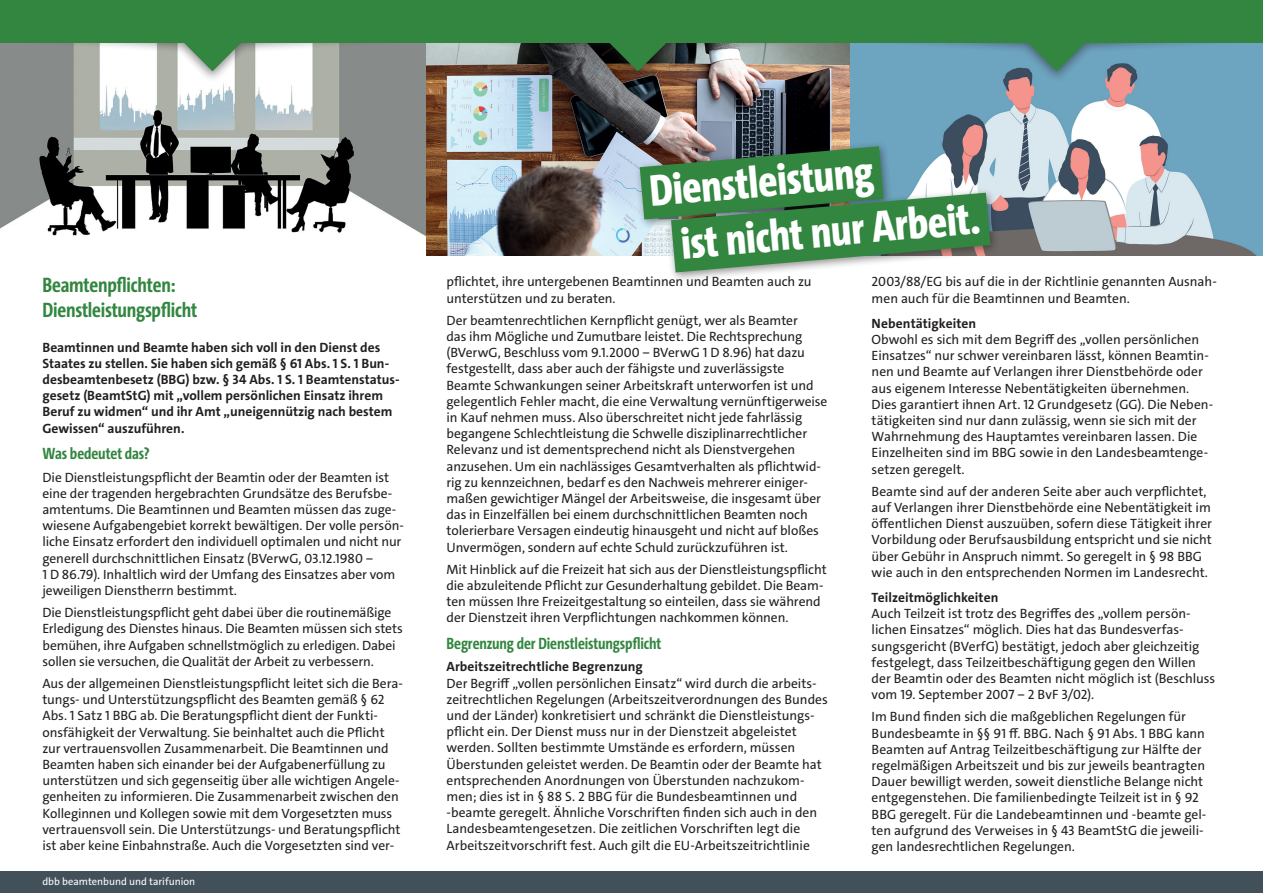
<style>
.page{position:relative;width:1263px;height:893px;background:#fff}
.page>*{position:absolute;margin:0;border:0;box-sizing:border-box;transform-origin:0 0}
.t1{font:800 45px/55.5px "The Sans Cd LF8";color:#fff}
.t2{font:700 21px/25.2px "The Sans Cd LF7";letter-spacing:-.01em;color:#32863f}
.t3{font:700 16.5px "The Sans Cd LF7";letter-spacing:-.005em;color:#32863f}
.t4{font:13.5px/16.2px "The Sans C4 s";letter-spacing:-.005em;color:#231f20}
.t5{font:700 13.5px/16.2px "The Sans C4 s";color:#231f20}
.t6{font:10.5px "The Sans C4 s";color:#fff}
</style>
<div class="page">
<img style="left:425px;top:42px;width:425px;height:213px">
<svg style="left:0;top:42px;width:425px;height:194px"></svg>
<div style="left:6px;top:0;width:413px;height:83px;background:#231f20;opacity:.5"></div>
<svg style="left:15px;top:42px;width:395px;height:29px"></svg>
<div style="left:0;top:872px;width:1263px;height:21px;background:#425159"></div>
<svg style="left:850px;top:83px;width:413px;height:172px;background:#9cb3c2"></svg>
<div style="left:850px;top:0;width:413px;height:83px;background:#231f20;opacity:.5"></div>
<svg style="left:859px;top:42px;width:395px;height:29px;background:#649cac"></svg>
<div style="left:431px;top:0;width:413px;height:83px;background:#231f20;opacity:.5"></div>
<img style="left:440px;top:42px;width:395px;height:29px">
<div style="left:0;top:0;width:1263px;height:42px;background:#32863f"></div>
<img style="left:585px;top:116px;width:353px;height:134px">
<svg style="left:616px;top:162px;width:429px;height:118px"></svg>
<h2 class="t2" style="left:43px;top:272px;width:156px">Beamtenpflichten:<br>Dienstleistungspflicht</h2>
<p class="t5" style="left:42px;top:339px;width:359px">Beamtinnen und Beamte haben sich voll in den Dienst des Staates zu stellen. Sie haben sich gemäß § 61 Abs. 1 S. 1 Bun&shy;desbeamtenbesetz (BBG) bzw. § 34 Abs. 1 S. 1 Beamtenstatus&shy;gesetz (BeamtStG) mit „vollem persönlichen Einsatz ihrem Beruf zu widmen“ und ihr Amt „uneigennützig nach bestem Gewissen“ auszuführen.</p>
<p class="t3" style="left:42px;top:443px;width:109px">Was bedeutet das?</p>
<p class="t4" style="left:42px;top:469px;width:363px">Die Dienstleistungspflicht der Beamtin oder der Beamten ist eine der tragenden hergebrachten Grundsätze des Berufsbe&shy;amtentums. Die Beamtinnen und Beamten müssen das zuge&shy;wiesene Aufgabengebiet korrekt bewältigen. Der volle persön&shy;liche Einsatz erfordert den individuell optimalen und nicht nur generell durchschnittlichen Einsatz (BVerwG, 03.12.1980 −<br>1 D 86.79). Inhaltlich wird der Umfang des Einsatzes aber vom jeweiligen Dienstherrn bestimmt.</p>
<p class="t4" style="left:42px;top:605px;width:362px">Die Dienstleistungspflicht geht dabei über die routinemäßige Erledigung des Dienstes hinaus. Die Beamten müssen sich stets bemühen, ihre Aufgaben schnellstmöglich zu erledigen. Dabei sollen sie versuchen, die Qualität der Arbeit zu verbessern.</p>
<p class="t4" style="left:42px;top:675px;width:362px">Aus der allgemeinen Dienstleistungspflicht leitet sich die Bera&shy;tungs- und Unterstützungspflicht des Beamten gemäß § 62<br>Abs. 1 Satz 1 BBG ab. Die Beratungspflicht dient der Funkti&shy;onsfähigkeit der Verwaltung. Sie beinhaltet auch die Pflicht zur vertrauensvollen Zusammenarbeit. Die Beamtinnen und Beamten haben sich einander bei der Aufgabenerfüllung zu unterstützen und sich gegenseitig über alle wichtigen Angele&shy;genheiten zu informieren. Die Zusammenarbeit zwischen den Kolleginnen und Kollegen sowie mit dem Vorgesetzten muss vertrauensvoll sein. Die Unterstützungs- und Beratungspflicht ist aber keine Einbahnstraße. Auch die Vorgesetzten sind ver-</p>
<p class="t6" style="left:43px;top:875px;width:154px">dbb beamtenbund und tarifunion</p>
<h1 class="t1" style="left:674px;top:160px;width:302px;text-indent:-27px;rotate:-5deg">Dienstleistung<br>ist nicht nur Arbeit.</h1>
<p class="t4" style="left:446px;top:274px;width:367px">pflichtet, ihre untergebenen Beamtinnen und Beamten auch zu unterstützen und zu beraten.</p>
<p class="t4" style="left:446px;top:312px;width:382px">Der beamtenrechtlichen Kernpflicht genügt, wer als Beamter<br>das ihm Mögliche und Zumutbare leistet. Die Rechtsprechung (BVerwG, Beschluss vom 9.1.2000 − BVerwG 1 D 8.96) hat dazu festgestellt, dass aber auch der fähigste und zuverlässigste Beamte Schwankungen seiner Arbeitskraft unterworfen ist und gelegentlich Fehler macht, die eine Verwaltung vernünftigerweise in Kauf nehmen muss. Also überschreitet nicht jede fahrlässig begangene Schlechtleistung die Schwelle disziplinarrechtlicher Relevanz und ist dementsprechend nicht als Dienstvergehen anzusehen. Um ein nachlässiges Gesamtverhalten als pflichtwid&shy;rig zu kennzeichnen, bedarf es den Nachweis mehrerer einiger&shy;maßen gewichtiger Mängel der Arbeitsweise, die insgesamt über das in Einzelfällen bei einem durchschnittlichen Beamten noch tolerierbare Versagen eindeutig hinausgeht und nicht auf bloßes Unvermögen, sondern auf echte Schuld zurückzuführen ist.</p>
<p class="t4" style="left:446px;top:561px;width:382px">Mit Hinblick auf die Freizeit hat sich aus der Dienstleistungspflicht die abzuleitende Pflicht zur Gesunderhaltung gebildet. Die Beam&shy;ten müssen Ihre Freizeitgestaltung so einteilen, dass sie während der Dienstzeit ihren Verpflichtungen nachkommen können.</p>
<p class="t3" style="left:446px;top:633px;width:216px">Begrenzung der Dienstleistungspflicht</p>
<p class="t5" style="left:446px;top:659px;width:198px">Arbeitszeitrechtliche Begrenzung</p>
<p class="t4" style="left:446px;top:675px;width:383px">Der Begriff „vollen persönlichen Einsatz“ wird durch die arbeits&shy;zeitrechtlichen Regelungen (Arbeitszeitverordnungen des Bundes und der Länder) konkretisiert und schränkt die Dienstleistungs&shy;pflicht ein. Der Dienst muss nur in der Dienstzeit abgeleistet werden. Sollten bestimmte Umstände es erfordern, müssen Überstunden geleistet werden. De Beamtin oder der Beamte hat entsprechenden Anordnungen von Überstunden nachzukom&shy;men; dies ist in § 88 S. 2 BBG für die Bundesbeamtinnen und -beamte geregelt. Ähnliche Vorschriften finden sich auch in den Landesbeamtengesetzen. Die zeitlichen Vorschriften legt die Arbeitszeitvorschrift fest. Auch gilt die EU-Arbeitszeitrichtlinie</p>
<p class="t4" style="left:872px;top:274px;width:347px">2003/88/EG bis auf die in der Richtlinie genannten Ausnah&shy;men auch für die Beamtinnen und Beamten.</p>
<p class="t5" style="left:872px;top:315px;width:106px">Nebentätigkeiten</p>
<p class="t4" style="left:872px;top:331px;width:343px">Obwohl es sich mit dem Begriff des „vollen persönlichen Einsatzes“ nur schwer vereinbaren lässt, können Beamtin&shy;nen und Beamte auf Verlangen ihrer Dienstbehörde oder aus eigenem Interesse Nebentätigkeiten übernehmen.<br>Dies garantiert ihnen Art. 12 Grundgesetz (GG). Die Neben&shy;tätigkeiten sind nur dann zulässig, wenn sie sich mit der Wahrnehmung des Hauptamtes vereinbaren lassen. Die Einzelheiten sind im BBG sowie in den Landesbeamtenge&shy;setzen geregelt.</p>
<p class="t4" style="left:872px;top:483px;width:342px">Beamte sind auf der anderen Seite aber auch verpflichtet, auf Verlangen ihrer Dienstbehörde eine Nebentätigkeit im öffentlichen Dienst auszuüben, sofern diese Tätigkeit ihrer Vorbildung oder Berufsausbildung entspricht und sie nicht über Gebühr in Anspruch nimmt. So geregelt in § 98 BBG wie auch in den entsprechenden Normen im Landesrecht.</p>
<p class="t5" style="left:872px;top:589px;width:128px">Teilzeitmöglichkeiten</p>
<p class="t4" style="left:872px;top:606px;width:345px">Auch Teilzeit ist trotz des Begriffes des „vollem persön&shy;lichen Einsatzes“ möglich. Dies hat das Bundesverfas&shy;sungsgericht (BVerfG) bestätigt, jedoch aber gleichzeitig festgelegt, dass Teilzeitbeschäftigung gegen den Willen der Beamtin oder des Beamten nicht möglich ist (Beschluss vom 19. September 2007 − 2 BvF 3/02).</p>
<p class="t4" style="left:872px;top:709px;width:336px">Im Bund finden sich die maßgeblichen Regelungen für Bundesbeamte in §§ 91 ff. BBG. Nach § 91 Abs. 1 BBG kann Beamten auf Antrag Teilzeitbeschäftigung zur Hälfte der regelmäßigen Arbeitszeit und bis zur jeweils beantragten Dauer bewilligt werden, soweit dienstliche Belange nicht entgegenstehen. Die familienbedingte Teilzeit ist in § 92<br>BBG geregelt. Für die Landebeamtinnen und -beamte gel&shy;ten aufgrund des Verweises in § 43 BeamtStG die jeweili&shy;gen landesrechtlichen Regelungen.</p>
</div>
